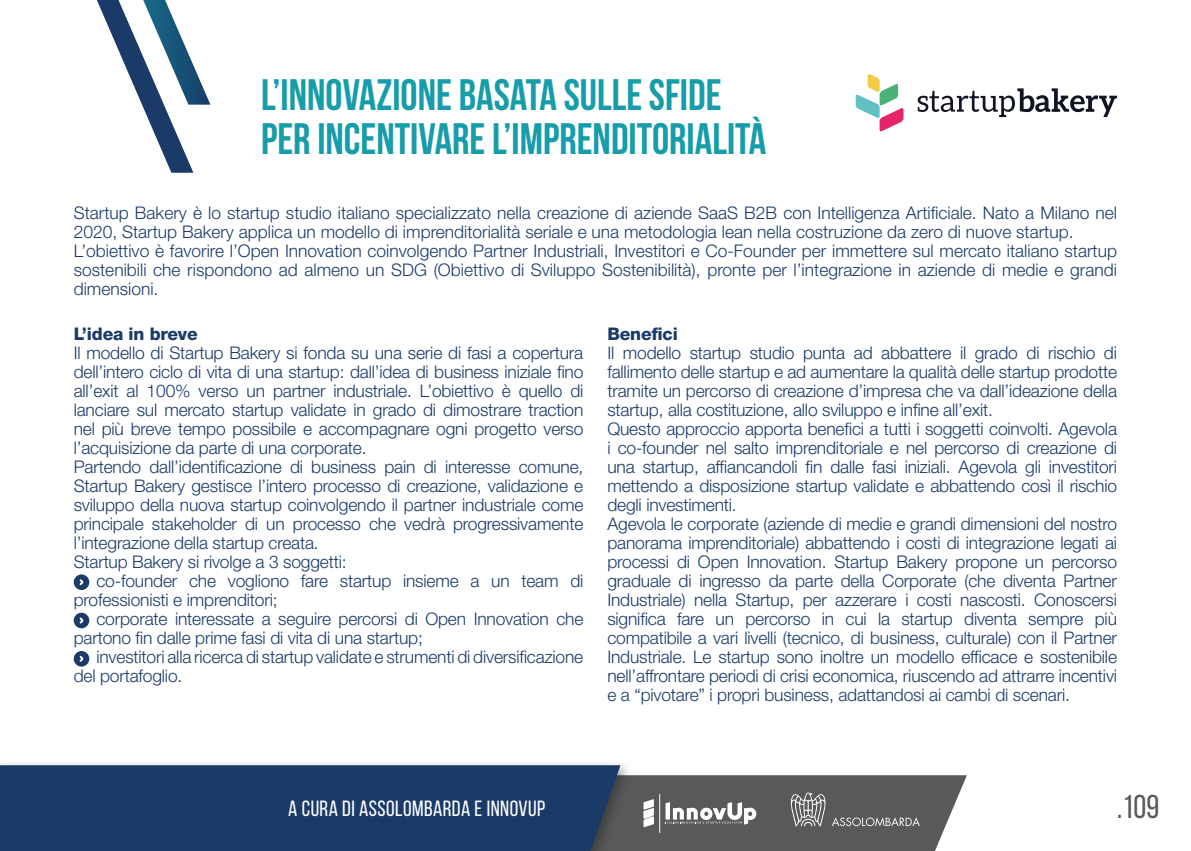
<style>
.page{position:relative;width:1191px;height:851px;background:#fff}
.page>*{position:absolute;margin:0;border:0;box-sizing:border-box;transform-origin:0 0}
.t1{font:700 44px/44px "Bebas Neue";color:#179da9}
.t2{font:33px "Bebas Neue";color:#58595b}
.t3{font:22px "Bebas Neue";letter-spacing:.02em;color:#fff}
.t4{font:300 17.4px/19px "Helvetica Neue LT Std";letter-spacing:-.01em;color:#1a3a68}
.t5{font:800 17.4px "Helvetica Neue LT Std";letter-spacing:-.01em;color:#1a3a68}
</style>
<div class="page">
<svg style="left:633px;top:775px;width:334px;height:75px;background:#626365"></svg>
<div style="left:0;top:759px;width:633px;height:91px;background:#231f20;opacity:.5"></div>
<div style="left:0;top:765px;width:620px;height:85px;background:#1a3a68"></div>
<svg style="left:97px;top:0;width:113px;height:173px"></svg>
<svg style="left:832px;top:817px;width:88px;height:9px"></svg>
<svg style="left:790px;top:792px;width:36px;height:34px"></svg>
<svg style="left:643px;top:799px;width:11px;height:28px"></svg>
<hr style="left:659px;top:794px;width:1px;height:38px;background:#fff">
<svg style="left:665px;top:802px;width:91px;height:22px"></svg>
<svg style="left:917px;top:88px;width:200px;height:29px"></svg>
<svg style="left:855px;top:74px;width:48px;height:58px"></svg>
<div style="left:74px;top:574px;width:15px;height:16px;background:#1a3a68;border-radius:50%"></div>
<svg style="left:79px;top:579px;width:5px;height:7px"></svg>
<div style="left:74px;top:612px;width:15px;height:16px;background:#1a3a68;border-radius:50%"></div>
<svg style="left:79px;top:617px;width:5px;height:7px"></svg>
<div style="left:74px;top:651px;width:15px;height:15px;background:#1a3a68;border-radius:50%"></div>
<svg style="left:79px;top:655px;width:5px;height:7px"></svg>
<h1 class="t1" style="left:261px;top:73px;width:507px">L’INNOVAZIONE BASATA SULLE SFIDE<br>PER INCENTIVARE L’IMPRENDITORIALITÀ</h1>
<p class="t4" style="left:74px;top:203px;width:1045px">Startup Bakery è lo startup studio italiano specializzato nella creazione di aziende SaaS B2B con Intelligenza Artificiale. Nato a Milano nel 2020, Startup Bakery applica un modello di imprenditorialità seriale e una metodologia lean nella costruzione da zero di nuove startup.<br>L’obiettivo è favorire l’Open Innovation coinvolgendo Partner Industriali, Investitori e Co-Founder per immettere sul mercato italiano startup sostenibili che rispondono ad almeno un SDG (Obiettivo di Sviluppo Sostenibilità), pronte per l’integrazione in aziende di medie e grandi dimensioni.</p>
<p class="t5" style="left:74px;top:323px;width:125px">L’idea in breve</p>
<p class="t4" style="left:74px;top:342px;width:511px">Il modello di Startup Bakery si fonda su una serie di fasi a copertura dell’intero ciclo di vita di una startup: dall’idea di business iniziale fino all’exit al 100% verso un partner industriale. L’obiettivo è quello di lanciare sul mercato startup validate in grado di dimostrare traction nel più breve tempo possibile e accompagnare ogni progetto verso l’acquisizione da parte di una corporate.<br>Partendo dall’identificazione di business pain di interesse comune, Startup Bakery gestisce l’intero processo di creazione, validazione e sviluppo della nuova startup coinvolgendo il partner industriale come principale stakeholder di un processo che vedrà progressivamente l’integrazione della startup creata.<br>Startup Bakery si rivolge a 3 soggetti:</p>
<p class="t4" style="left:74px;top:570px;width:511px;text-indent:23px">co-founder che vogliono fare startup insieme a un team di professionisti e imprenditori;</p>
<p class="t4" style="left:74px;top:608px;width:511px;text-indent:23px">corporate interessate a seguire percorsi di Open Innovation che partono fin dalle prime fasi di vita di una startup;</p>
<p class="t4" style="left:74px;top:646px;width:511px;text-indent:23px">investitori alla ricerca di startup validate e strumenti di diversificazione del portafoglio.</p>
<p class="t5" style="left:607px;top:323px;width:72px">Benefici</p>
<p class="t4" style="left:607px;top:342px;width:511px">Il modello startup studio punta ad abbattere il grado di rischio di fallimento delle startup e ad aumentare la qualità delle startup prodotte tramite un percorso di creazione d’impresa che va dall’ideazione della startup, alla costituzione, allo sviluppo e infine all’exit.<br>Questo approccio apporta benefici a tutti i soggetti coinvolti. Agevola i co-founder nel salto imprenditoriale e nel percorso di creazione di una startup, affiancandoli fin dalle fasi iniziali. Agevola gli investitori mettendo a disposizione startup validate e abbattendo così il rischio degli investimenti.<br>Agevola le corporate (aziende di medie e grandi dimensioni del nostro panorama imprenditoriale) abbattendo i costi di integrazione legati ai processi di Open Innovation. Startup Bakery propone un percorso graduale di ingresso da parte della Corporate (che diventa Partner Industriale) nella Startup, per azzerare i costi nascosti. Conoscersi significa fare un percorso in cui la startup diventa sempre più compatibile a vari livelli (tecnico, di business, culturale) con il Partner Industriale. Le startup sono inoltre un modello efficace e sostenibile nell’affrontare periodi di crisi economica, riuscendo ad attrarre incentivi e a “pivotare” i propri business, adattandosi ai cambi di scenari.</p>
<p class="t3" style="left:288px;top:796px;width:259px">A CURA DI ASSOLOMBARDA E INNOVUP</p>
<h2 class="t2" style="left:1117px;top:788px;width:43px">.109</h2>
</div>
